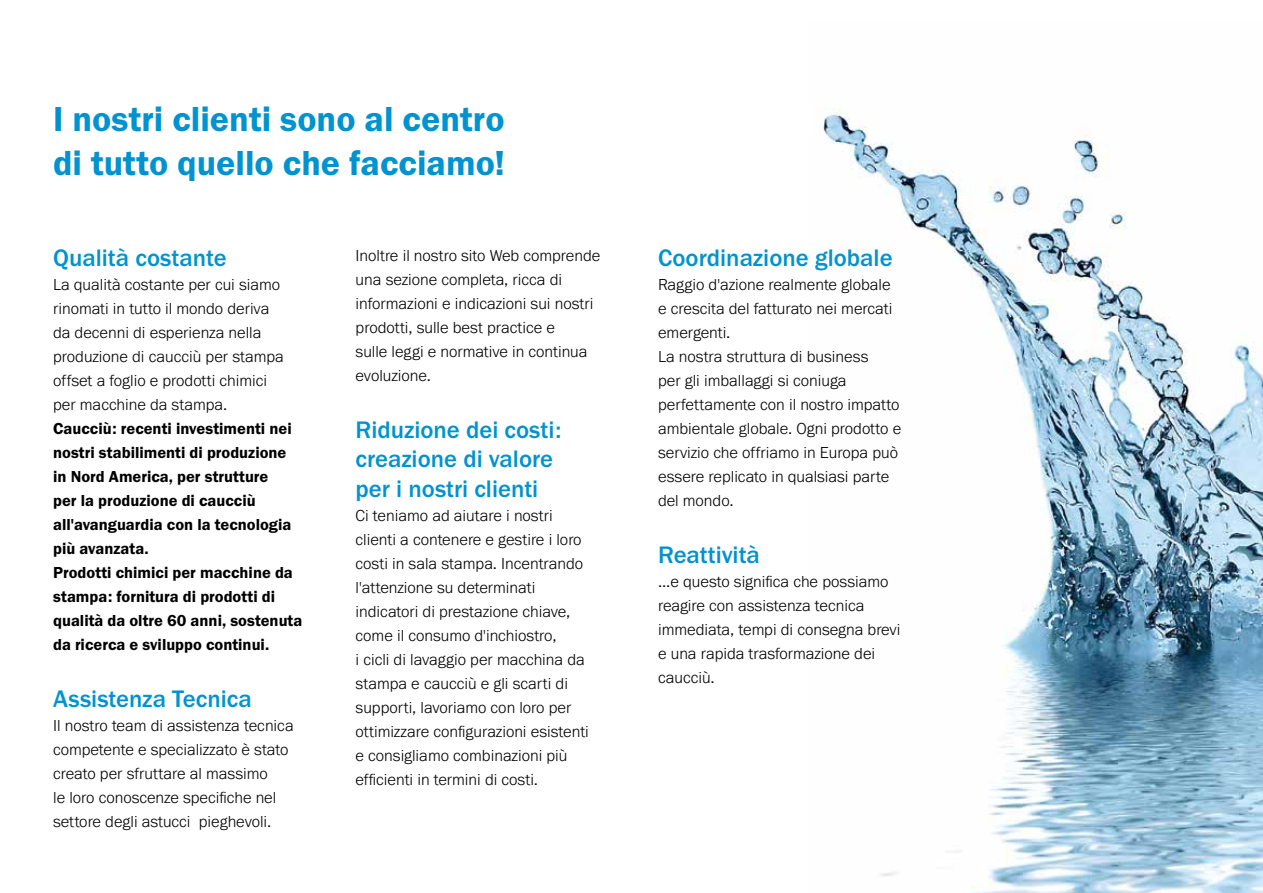
<style>
.page{position:relative;width:1263px;height:893px;background:#fff}
.page>*{position:absolute;margin:0;border:0;box-sizing:border-box;transform-origin:0 0}
.t1{font:36px/43.2px "Franklin Gothic URW Dem";color:#0093d0}
.t2{font:500 24.75px/29.7px "Franklin Gothic URW";color:#0093d0}
.t3{font:300 16.5px/24px "Franklin Gothic URW";color:#000}
.t4{font:16.5px/24px "Franklin Gothic URW Dem";color:#000}
</style>
<div class="page">
<img style="left:822px;top:108px;width:441px;height:785px">
<h1 class="t1" style="left:53px;top:97px;width:453px">I nostri clienti sono al centro di tutto quello che facciamo!</h1>
<h2 class="t2" style="left:53px;top:243px;width:175px">Qualità costante</h2>
<p class="t3" style="left:53px;top:272px;width:232px">La qualità costante per cui siamo rinomati in tutto il mondo deriva da decenni di esperienza nella produzione di caucciù per stampa offset a foglio e prodotti chimici per macchine da stampa.</p>
<p class="t4" style="left:53px;top:417px;width:251px">Caucciù: recenti investimenti nei nostri stabilimenti di produzione in Nord America, per strutture<br>per la produzione di caucciù all'avanguardia con la tecnologia più avanzata.<br>Prodotti chimici per macchine da stampa: fornitura di prodotti di qualità da oltre 60 anni, sostenuta da ricerca e sviluppo continui.</p>
<h2 class="t2" style="left:53px;top:683px;width:200px">Assistenza Tecnica</h2>
<p class="t3" style="left:53px;top:713px;width:242px">Il nostro team di assistenza tecnica competente e specializzato è stato creato per sfruttare al massimo<br>le loro conoscenze specifiche nel settore degli astucci pieghevoli.</p>
<p class="t3" style="left:356px;top:243px;width:246px">Inoltre il nostro sito Web comprende una sezione completa, ricca di informazioni e indicazioni sui nostri prodotti, sulle best practice e<br>sulle leggi e normative in continua evoluzione.</p>
<h2 class="t2" style="left:356px;top:414px;width:207px">Riduzione dei costi: creazione di valore per i nostri clienti</h2>
<p class="t3" style="left:356px;top:503px;width:235px">Ci teniamo ad aiutare i nostri clienti a contenere e gestire i loro costi in sala stampa. Incentrando l'attenzione su determinati indicatori di prestazione chiave, come il consumo d'inchiostro,<br>i cicli di lavaggio per macchina da stampa e caucciù e gli scarti di supporti, lavoriamo con loro per ottimizzare configurazioni esistenti e consigliamo combinazioni più efficienti in termini di costi.</p>
<h2 class="t2" style="left:658px;top:243px;width:236px">Coordinazione globale</h2>
<p class="t3" style="left:658px;top:272px;width:245px">Raggio d'azione realmente globale e crescita del fatturato nei mercati emergenti.<br>La nostra struttura di business<br>per gli imballaggi si coniuga perfettamente con il nostro impatto ambientale globale. Ogni prodotto e servizio che offriamo in Europa può essere replicato in qualsiasi parte del mondo.</p>
<h2 class="t2" style="left:658px;top:539px;width:103px">Reattività</h2>
<p class="t3" style="left:658px;top:569px;width:244px">...e questo significa che possiamo reagire con assistenza tecnica immediata, tempi di consegna brevi e una rapida trasformazione dei caucciù.</p>
</div>
